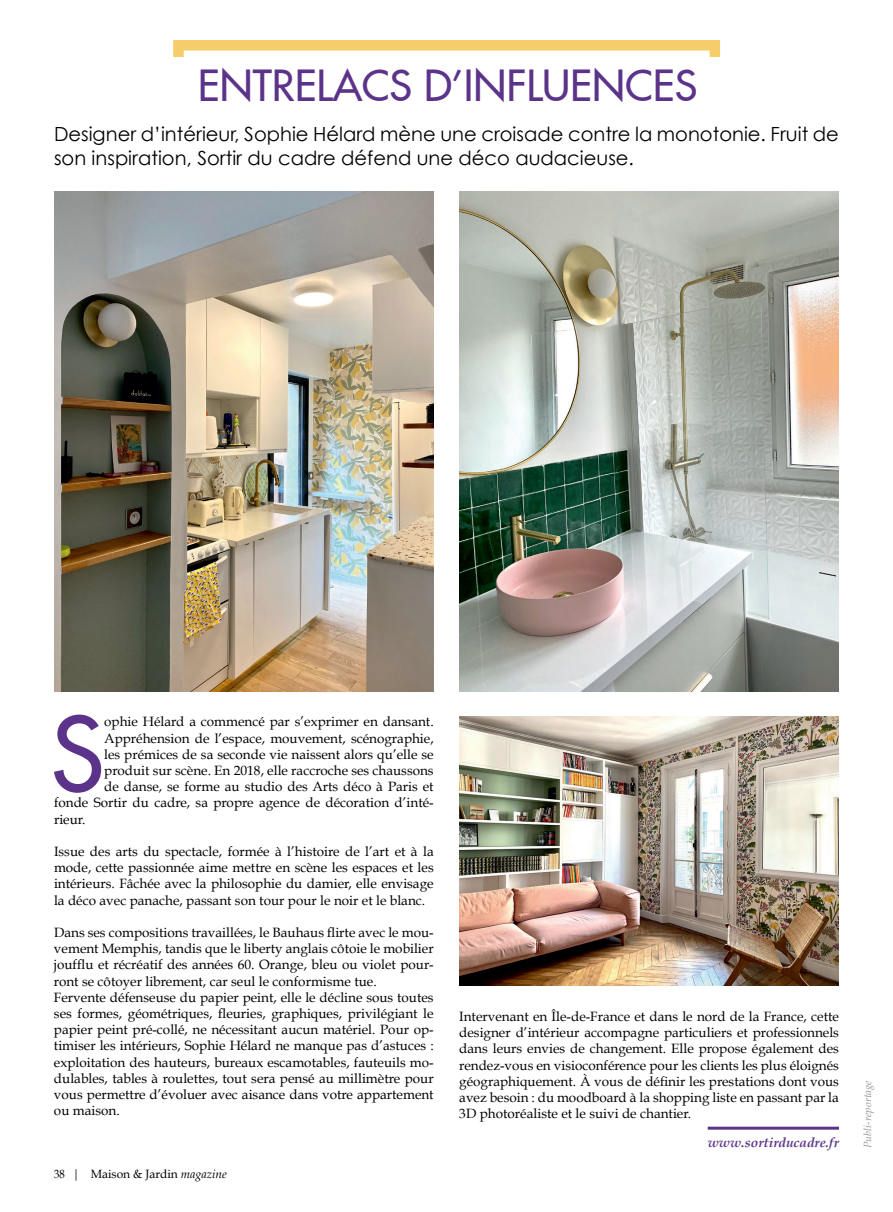
<style>
.page{position:relative;width:893px;height:1212px;background:#fff}
.page>*{position:absolute;margin:0;border:0;box-sizing:border-box;transform-origin:0 0}
.t1{font:500 99.45px "Futura LTW01";color:#5c338a}
.t2{font:500 42px "Futura LTW01";color:#5c338a}
.t3{font:19.5px/23.4px "Century Gothic";color:#000}
.t4{font:13.5px/16.2px "Book Antiqua";color:#000;text-align:justify}
.t5{font:italic 700 13.5px "Book Antiqua";color:#5c338a}
.t6{font:12px "Book Antiqua";color:#000;scale:.9 1}
.t7{font:italic 10.5px "Book Antiqua";color:#939598}
.s1{font-style:italic}
</style>
<div class="page">
<div style="left:173px;top:40px;width:547px;height:211px;background:#fff;border:10px solid #f5cd6a"></div>
<div style="left:119px;top:57px;width:623px;height:161px;background:#fff"></div>
<hr style="left:708px;top:1127px;width:131px;height:3px;background:#5c338a">
<img style="left:459px;top:716px;width:380px;height:269px">
<div style="left:54px;top:191px;width:422px;height:500px;background:#fff"></div>
<img style="left:54px;top:191px;width:380px;height:500px">
<img style="left:459px;top:191px;width:380px;height:500px">
<h2 class="t2" style="left:198px;top:54px;width:501px">ENTRELACS D’INFLUENCES</h2>
<h3 class="t3" style="left:54px;top:122px;width:786px">Designer d’intérieur, Sophie Hélard mène une croisade contre la monotonie. Fruit de son inspiration, Sortir du cadre défend une déco audacieuse.</h3>
<h1 class="t1" style="left:51px;top:680px;width:55px">S</h1>
<p class="t4" style="left:104px;top:714px;width:331px">ophie Hélard a commencé par s’exprimer en dansant.</p>
<p class="t4" style="left:104px;top:730px;width:331px">Appréhension de l’espace, mouvement, scénographie,</p>
<p class="t4" style="left:104px;top:746px;width:331px">les prémices de sa seconde vie naissent alors qu’elle se</p>
<p class="t4" style="left:104px;top:762px;width:331px">produit sur scène. En 2018, elle raccroche ses chaussons</p>
<p class="t4" style="left:104px;top:779px;width:331px">de danse, se forme au studio des Arts déco à Paris et</p>
<p class="t4" style="left:54px;top:795px;width:381px">fonde Sortir du cadre, sa propre agence de décoration d’inté-</p>
<p class="t4" style="left:54px;top:811px;width:33px">rieur.</p>
<p class="t4" style="left:54px;top:843px;width:381px">Issue des arts du spectacle, formée à l’histoire de l’art et à la mode, cette passionnée aime mettre en scène les espaces et les intérieurs. Fâchée avec la philosophie du damier, elle envisage la déco avec panache, passant son tour pour le noir et le blanc.</p>
<p class="t4" style="left:54px;top:924px;width:381px;text-align:left">Dans ses compositions travaillées, le Bauhaus flirte avec le mou&shy;vement Memphis, tandis que le liberty anglais côtoie le mobilier joufflu et récréatif des années 60. Orange, bleu ou violet pour&shy;ront se côtoyer librement, car seul le conformisme tue.<br>Fervente défenseuse du papier peint, elle le décline sous toutes ses formes, géométriques, fleuries, graphiques, privilégiant le papier peint pré-collé, ne nécessitant aucun matériel. Pour op&shy;timiser les intérieurs, Sophie Hélard ne manque pas d’astuces : exploitation des hauteurs, bureaux escamotables, fauteuils mo&shy;dulables, tables à roulettes, tout sera pensé au millimètre pour vous permettre d’évoluer avec aisance dans votre appartement ou maison.</p>
<p class="t6" style="left:54px;top:1167px;width:194px">38 | Maison &amp; Jardin <span class="s1">magazine</span></p>
<p class="t4" style="left:459px;top:1008px;width:381px">Intervenant en Île-de-France et dans le nord de la France, cette designer d’intérieur accompagne particuliers et professionnels dans leurs envies de changement. Elle propose également des rendez-vous en visioconférence pour les clients les plus éloignés géographiquement. À vous de définir les prestations dont vous avez besoin : du moodboard à la shopping liste en passant par la 3D photoréaliste et le suivi de chantier.</p>
<p class="t5" style="left:708px;top:1134px;width:133px">www.sortirducadre.fr</p>
<p class="t7" style="left:862px;top:1148px;width:69px;rotate:-90deg">Publi-reportage</p>
</div>
